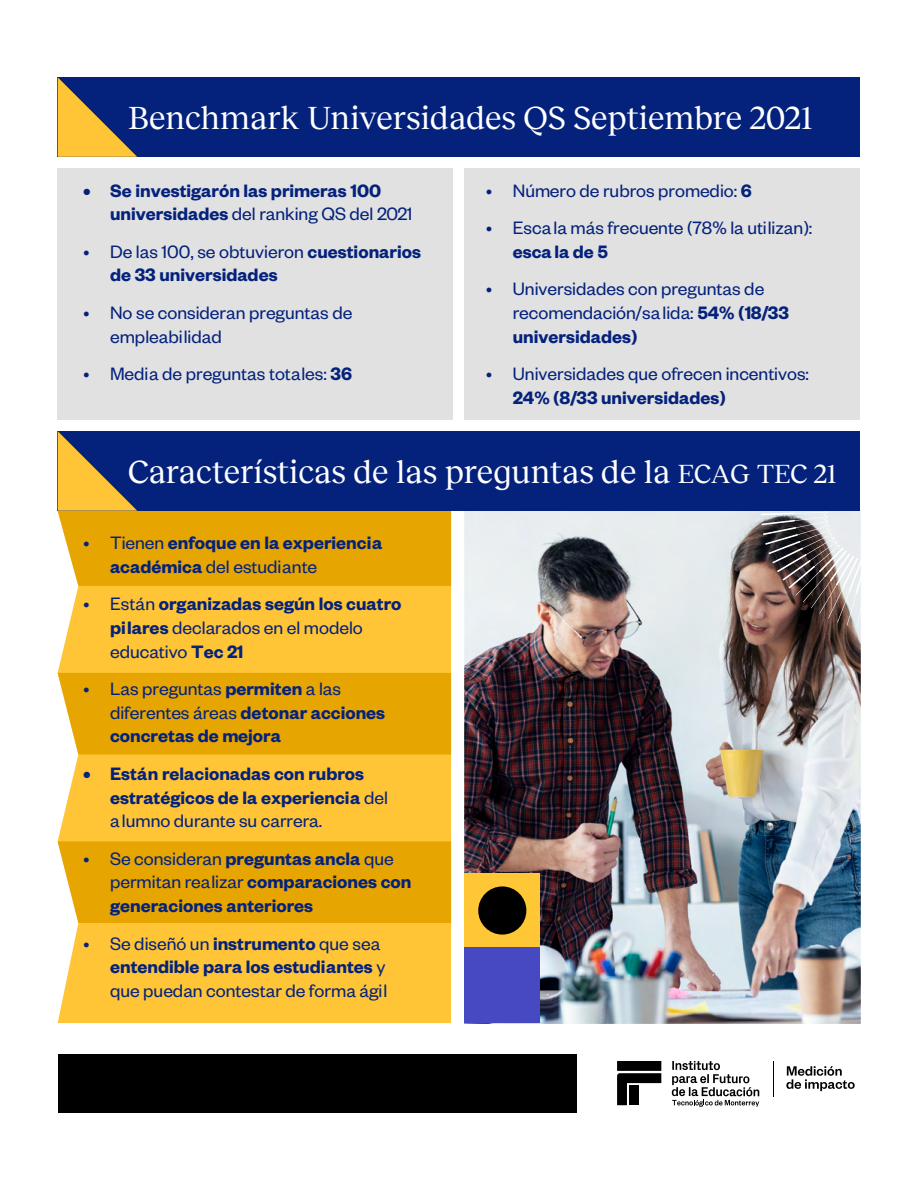
<style>
.page{position:relative;width:918px;height:1188px;background:#fff}
.page>*{position:absolute;margin:0;border:0;box-sizing:border-box;transform-origin:0 0}
.t1{font:32.85px "Reckless";color:#fff}
.t2{font:600 19.65px/23.7px "Founders Grotesk";color:#04227c}
.t3{font:19.65px/23.7px "Founders Grotesk";color:#04227c}
.s1{font-weight:400}
.s2{font-weight:600}
.s3{font-size:27px}
</style>
<div class="page">
<div style="left:58px;top:1055px;width:519px;height:58px;background:#000"></div>
<svg style="left:786px;top:1066px;width:69px;height:25px"></svg>
<hr style="left:773px;top:1061px;width:1px;height:35px;background:#000">
<svg style="left:672px;top:1061px;width:87px;height:46px"></svg>
<div style="left:617px;top:1061px;width:44px;height:10px;background:#000"></div>
<svg style="left:617px;top:1073px;width:44px;height:32px"></svg>
<div style="left:58px;top:168px;width:395px;height:252px;background:#e1e1e1"></div>
<div style="left:465px;top:168px;width:395px;height:252px;background:#e1e1e1"></div>
<div style="left:58px;top:77px;width:802px;height:80px;background:#04227c"></div>
<svg style="left:58px;top:77px;width:79px;height:80px"></svg>
<div style="left:58px;top:586px;width:393px;height:437px;background:#ffc536"></div>
<div style="left:58px;top:673px;width:393px;height:81px;background:#e6a500"></div>
<div style="left:58px;top:841px;width:393px;height:82px;background:#e6a500"></div>
<img style="left:464px;top:511px;width:396px;height:512px">
<svg style="left:761px;top:511px;width:99px;height:117px;background:#877b78"></svg>
<div style="left:465px;top:873px;width:75px;height:75px;background:#ffc736"></div>
<div style="left:465px;top:948px;width:75px;height:75px;background:#4749c3"></div>
<div style="left:478px;top:886px;width:48px;height:49px;background:#000;border-radius:50%"></div>
<div style="left:58px;top:431px;width:802px;height:80px;background:#04227c"></div>
<svg style="left:58px;top:431px;width:393px;height:155px"></svg>
<h1 class="t1" style="left:128px;top:94px;width:686px">Benchmark Universidades QS Septiembre 2021</h1>
<p class="t2" style="left:110px;top:177px;width:304px;text-indent:-27px">• Se investigarón las primeras 100 universidades <span class="s1">del ranking QS del 2021</span></p>
<p class="t2" style="left:110px;top:239px;width:312px;text-indent:-27px"><span class="s1">• De las 100, se obtuvieron</span> cuestionarios de 33 universidades</p>
<p class="t3" style="left:110px;top:300px;width:244px;text-indent:-27px">• No se consideran preguntas de empleabilidad</p>
<p class="t3" style="left:83px;top:361px;width:271px">• Media de preguntas totales: <span class="s2">36</span></p>
<p class="t3" style="left:486px;top:178px;width:268px">• Número de rubros promedio: <span class="s2">6</span></p>
<p class="t3" style="left:486px;top:215px;width:328px">• Esca la más frecuente (78% la utilizan):</p>
<p class="t2" style="left:513px;top:239px;width:97px">esca la de 5</p>
<p class="t3" style="left:513px;top:276px;width:278px;text-indent:-27px">• Universidades con preguntas de recomendación/salida: <span class="s2">54% (18/33 universidades)</span></p>
<p class="t3" style="left:486px;top:361px;width:325px">• Universidades que ofrecen incentivos:</p>
<p class="t2" style="left:513px;top:385px;width:215px">24% (8/33 universidades)</p>
<h1 class="t1" style="left:128px;top:448px;width:710px">Características de las preguntas de la <span class="s3">ECAG TEC 21</span></h1>
<p class="t2" style="left:110px;top:530px;width:274px;text-indent:-27px"><span class="s1">• Tienen</span> enfoque en la experiencia académica <span class="s1">del estudiante</span></p>
<p class="t2" style="left:110px;top:591px;width:293px;text-indent:-27px"><span class="s1">• Están</span> organizadas según los cuatro pilares <span class="s1">declarados en el modelo educativo</span> Tec 21</p>
<p class="t2" style="left:110px;top:676px;width:277px;text-indent:-27px"><span class="s1">• Las preguntas</span> permiten <span class="s1">a las diferentes áreas</span> detonar acciones concretas de mejora</p>
<p class="t2" style="left:110px;top:761px;width:279px;text-indent:-27px">• Están relacionadas con rubros estratégicos de la experiencia <span class="s1">del alumno durante su carrera.</span></p>
<p class="t2" style="left:110px;top:846px;width:303px;text-indent:-27px"><span class="s1">• Se consideran</span> preguntas ancla <span class="s1">que permitan realizar</span> comparaciones con generaciones anteriores</p>
<p class="t3" style="left:110px;top:930px;width:279px;text-indent:-27px">• Se diseñó un <span class="s2">instrumento</span> que sea <span class="s2">entendible para los estudiantes</span> y que puedan contestar de forma ágil</p>
</div>
